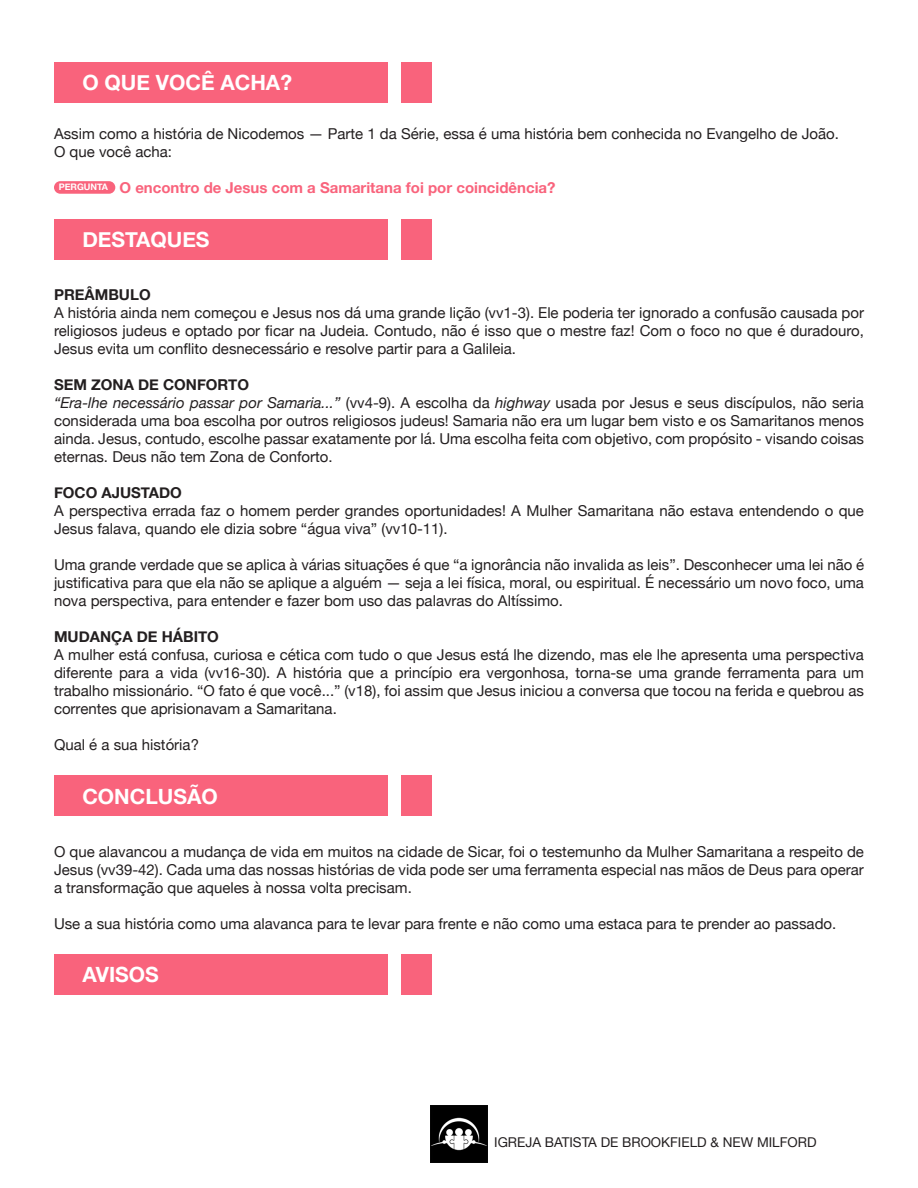
<style>
.page{position:relative;width:918px;height:1188px;background:#fff}
.page>*{position:absolute;margin:0;border:0;box-sizing:border-box;transform-origin:0 0}
.t1{font:700 21px "Helvetica Neue";color:#fff}
.t2{font:15px/18px "Helvetica Neue";color:#231f20;text-align:justify}
.t3{font:700 15px "Helvetica Neue";color:#231f20}
.t4{font:700 15px "Helvetica Neue";color:#f9637c}
.t5{font:13.5px "Helvetica Neue";color:#231f20}
.t6{font:700 9px "Helvetica Neue";color:#fff}
.s1{font-style:italic}
</style>
<div class="page">
<img style="left:431px;top:1106px;width:56px;height:56px">
<div style="left:54px;top:181px;width:61px;height:13px;background:#f9637c;border-radius:6px"></div>
<div style="left:54px;top:219px;width:378px;height:40px;background:#f9637c"></div>
<div style="left:388px;top:214px;width:12px;height:50px;background:#fff"></div>
<div style="left:54px;top:775px;width:378px;height:41px;background:#f9637c"></div>
<div style="left:388px;top:771px;width:12px;height:50px;background:#fff"></div>
<div style="left:54px;top:954px;width:378px;height:41px;background:#f9637c"></div>
<div style="left:388px;top:950px;width:12px;height:49px;background:#fff"></div>
<div style="left:54px;top:62px;width:378px;height:40px;background:#f9637c"></div>
<div style="left:388px;top:57px;width:12px;height:50px;background:#fff"></div>
<p class="t1" style="left:82px;top:66px;width:211px">O QUE VOCÊ ACHA?</p>
<p class="t2" style="left:54px;top:126px;width:786px">Assim como a história de Nicodemos — Parte 1 da Série, essa é uma história bem conhecida no Evangelho de João.</p>
<p class="t2" style="left:54px;top:144px;width:120px">O que você acha:</p>
<p class="t6" style="left:59px;top:180px;width:51px">PERGUNTA</p>
<p class="t4" style="left:120px;top:176px;width:438px">O encontro de Jesus com a Samaritana foi por coincidência?</p>
<p class="t1" style="left:82px;top:223px;width:129px">DESTAQUES</p>
<p class="t3" style="left:54px;top:283px;width:98px">PREÂMBULO</p>
<p class="t2" style="left:54px;top:304px;width:812px">A história ainda nem começou e Jesus nos dá uma grande lição (vv1-3). Ele poderia ter ignorado a confusão causada por religiosos judeus e optado por ficar na Judeia. Contudo, não é isso que o mestre faz! Com o foco no que é duradouro, Jesus evita um conflito desnecessário e resolve partir para a Galileia.</p>
<p class="t3" style="left:54px;top:373px;width:197px">SEM ZONA DE CONFORTO</p>
<p class="t2" style="left:54px;top:394px;width:812px"><span class="s1">“Era-lhe necessário passar por Samaria...”</span> (vv4-9). A escolha da <span class="s1">highway</span> usada por Jesus e seus discípulos, não seria considerada uma boa escolha por outros religiosos judeus! Samaria não era um lugar bem visto e os Samaritanos menos ainda. Jesus, contudo, escolhe passar exatamente por lá. Uma escolha feita com objetivo, com propósito - visando coisas eternas. Deus não tem Zona de Conforto.</p>
<p class="t3" style="left:54px;top:481px;width:129px">FOCO AJUSTADO</p>
<p class="t2" style="left:54px;top:502px;width:811px">A perspectiva errada faz o homem perder grandes oportunidades! A Mulher Samaritana não estava entendendo o que<br>Jesus falava, quando ele dizia sobre “água viva” (vv10-11).</p>
<p class="t2" style="left:54px;top:556px;width:812px">Uma grande verdade que se aplica à várias situações é que “a ignorância não invalida as leis”. Desconhecer uma lei não é justificativa para que ela não se aplique a alguém — seja a lei física, moral, ou espiritual. É necessário um novo foco, uma nova perspectiva, para entender e fazer bom uso das palavras do Altíssimo.</p>
<p class="t3" style="left:54px;top:625px;width:166px">MUDANÇA DE HÁBITO</p>
<p class="t2" style="left:54px;top:646px;width:812px">A mulher está confusa, curiosa e cética com tudo o que Jesus está lhe dizendo, mas ele lhe apresenta uma perspectiva diferente para a vida (vv16-30). A história que a princípio era vergonhosa, torna-se uma grande ferramenta para um trabalho missionário. “O fato é que você...” (v18), foi assim que Jesus iniciou a conversa que tocou na ferida e quebrou as correntes que aprisionavam a Samaritana.</p>
<p class="t2" style="left:54px;top:736px;width:147px">Qual é a sua história?</p>
<p class="t1" style="left:82px;top:780px;width:137px">CONCLUSÃO</p>
<p class="t2" style="left:54px;top:843px;width:812px">O que alavancou a mudança de vida em muitos na cidade de Sicar, foi o testemunho da Mulher Samaritana a respeito de Jesus (vv39-42). Cada uma das nossas histórias de vida pode ser uma ferramenta especial nas mãos de Deus para operar a transformação que aqueles à nossa volta precisam.</p>
<p class="t2" style="left:54px;top:915px;width:784px">Use a sua história como uma alavanca para te levar para frente e não como uma estaca para te prender ao passado.</p>
<p class="t1" style="left:82px;top:958px;width:78px">AVISOS</p>
<p class="t5" style="left:494px;top:1132px;width:324px">IGREJA BATISTA DE BROOKFIELD &amp; NEW MILFORD</p>
</div>
